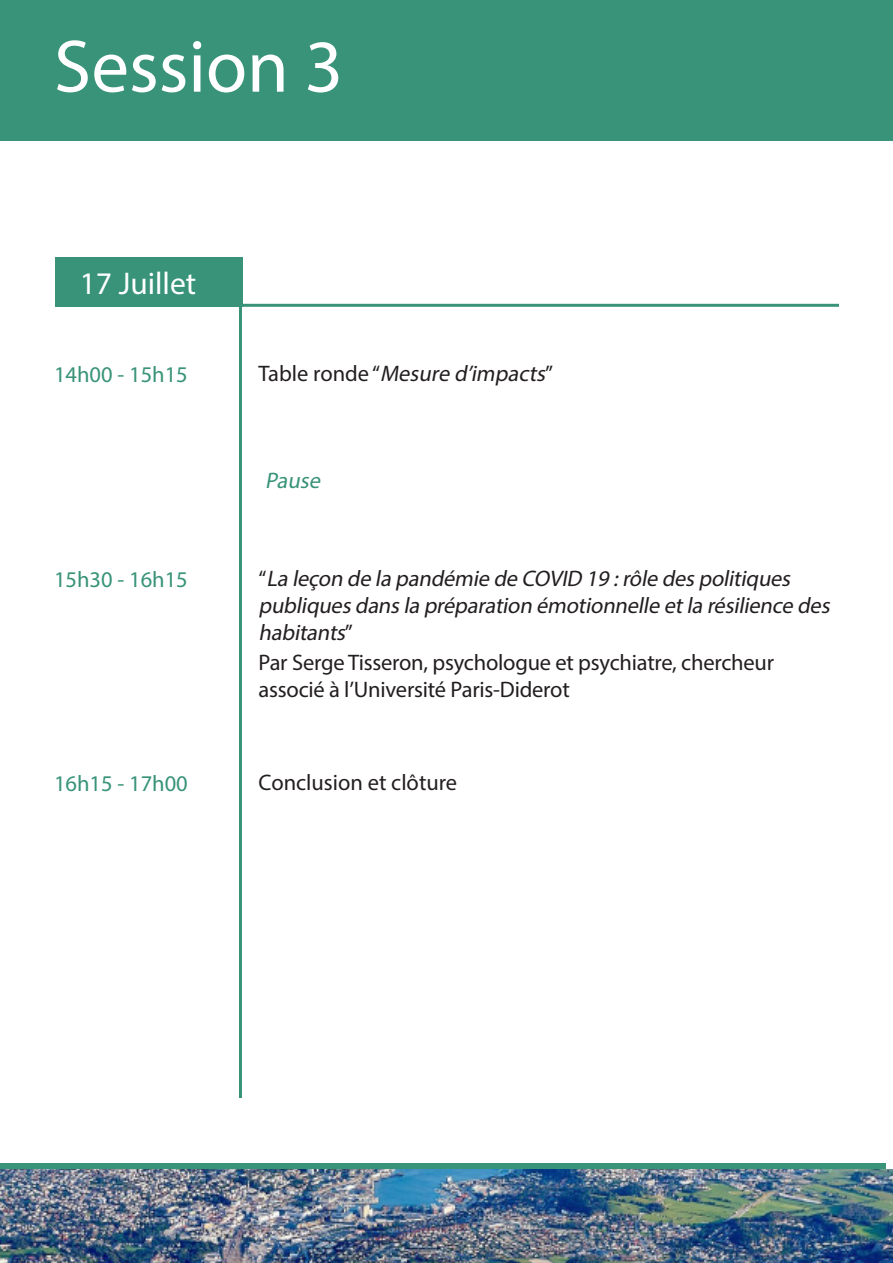
<style>
.page{position:relative;width:893px;height:1263px;background:#fff}
.page>*{position:absolute;margin:0;border:0;box-sizing:border-box;transform-origin:0 0}
.t1{font:75px "Myriad Pro";color:#fff}
.t2{font:31.5px "Myriad Pro";color:#fff}
.t3{font:italic 22.5px/27px "Myriad Pro";color:#231f20}
.t4{font:22.5px/27px "Myriad Pro";letter-spacing:-.01em;color:#231f20}
.t5{font:22.5px "Myriad Pro";color:#389378}
.t6{font:italic 22.5px "Myriad Pro";color:#389378}
.s1{font-style:normal}
</style>
<div class="page">
<div style="left:0;top:0;width:893px;height:140px;background:#389378"></div>
<div style="left:55px;top:257px;width:187px;height:50px;background:#389378"></div>
<hr style="left:239px;top:304px;width:600px;height:3px;background:#389378">
<div style="left:0;top:1163px;width:885px;height:6px;background:#389378"></div>
<img style="left:0;top:1169px;width:893px;height:94px">
<hr style="left:239px;top:282px;width:3px;height:816px;background:#389378">
<p class="t1" style="left:54px;top:20px;width:291px">Session 3</p>
<p class="t2" style="left:80px;top:264px;width:118px">17 Juillet</p>
<p class="t5" style="left:54px;top:360px;width:135px">14h00 - 15h15</p>
<p class="t3" style="left:259px;top:360px;width:296px"><span class="s1">Ta b l e ro n d e “</span> Mesure d’impacts<span class="s1">”</span></p>
<p class="t6" style="left:265px;top:466px;width:61px">Pause</p>
<p class="t5" style="left:54px;top:565px;width:135px">15h30 - 16h15</p>
<p class="t3" style="left:259px;top:565px;width:577px"><span class="s1">‘‘</span> La leçon de la pandémie de COVID 19 :rôle despolitiques publiquesdansla préparation émotionnelle etla résilience des habitants<span class="s1">’’</span></p>
<p class="t4" style="left:259px;top:649px;width:517px">Par Serge Tisseron, psychologue et psychiatre, chercheur associé à l’Université Paris-Diderot</p>
<p class="t5" style="left:54px;top:769px;width:135px">16h15 - 17h00</p>
<p class="t4" style="left:259px;top:769px;width:200px">Conclusion et clôture</p>
</div>
